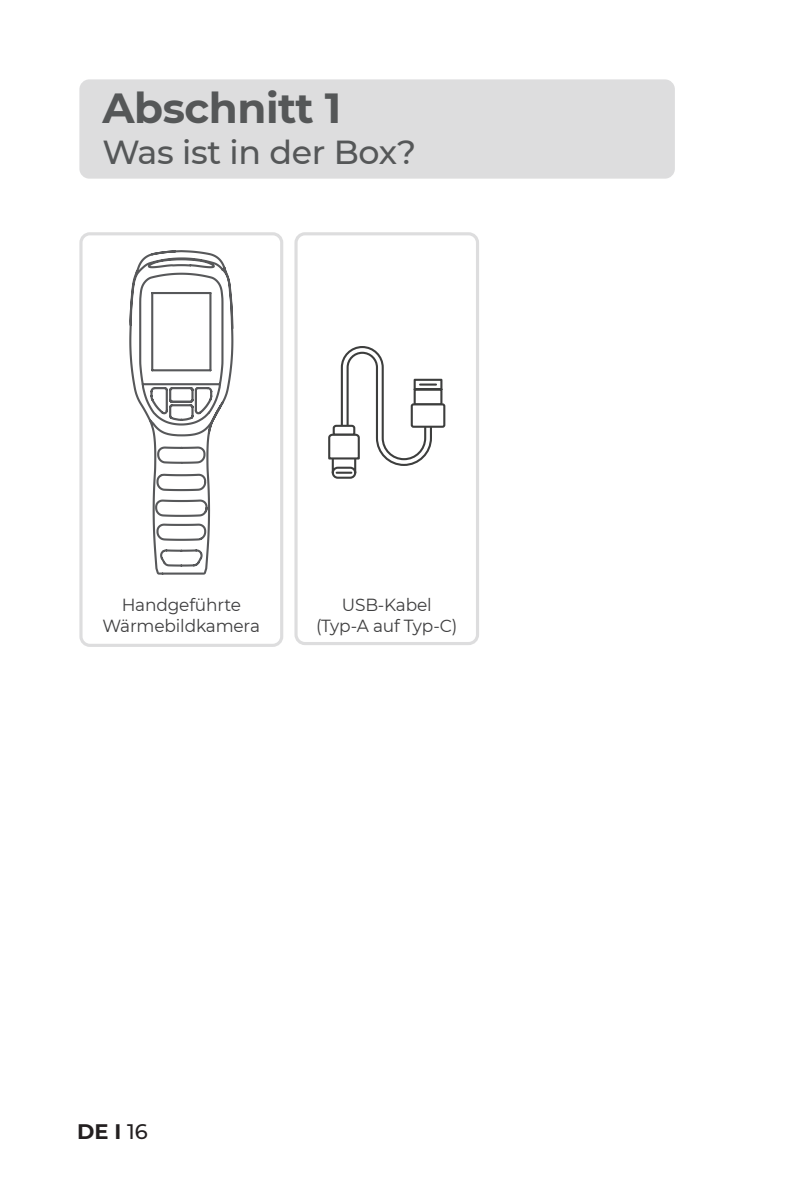
<style>
.page{position:relative;width:794px;height:1191px;background:#fff}
.page>*{position:absolute;margin:0;border:0;box-sizing:border-box;transform-origin:0 0}
.t1{font:700 42px "Montserrat";letter-spacing:-.01em;color:#555758}
.t2{font:500 33.25px "Montserrat";letter-spacing:-.01em;color:#555758}
.t3{font:700 21px "Montserrat";color:#231f20}
.正文无符号{font:17.5px/21px "Montserrat";letter-spacing:-.01em;color:#3e3e3f;text-align:center}
.s1{font-weight:500}
</style>
<div class="page">
<div style="left:79px;top:79px;width:596px;height:100px;background:#ddddde;border-radius:10px"></div>
<div style="left:79px;top:232px;width:204px;height:415px;border:3px solid #ddddde;border-radius:9px"></div>
<div style="left:294px;top:232px;width:185px;height:413px;border:3px solid #ddddde;border-radius:9px"></div>
<div style="left:411px;top:403px;width:34px;height:25px;border:2px solid #3d3e3d;border-radius:2px"></div>
<div style="left:332px;top:467px;width:24px;height:12px;border:2px solid #3d3e3d;border-radius:5px"></div>
<hr style="left:337px;top:471px;width:14px;height:3px;background:#3d3e3d">
<svg style="left:328px;top:346px;width:115px;height:127px"></svg>
<svg style="left:128px;top:232px;width:106px;height:343px"></svg>
<p class="t1" style="left:102px;top:78px;width:240px">Abschnitt 1</p>
<p class="t2" style="left:102px;top:129px;width:315px">Was ist in der Box?</p>
<p class="正文无符号" style="left:103px;top:593px;width:159px">Handgeführte<br>Wärmebildkamera</p>
<p class="正文无符号" style="left:342px;top:593px;width:91px">USB-Kabel</p>
<p class="正文无符号" style="left:316px;top:614px;width:143px">(Typ-A auf Typ-C)</p>
<p class="t3" style="left:77px;top:1116px;width:72px">DE I <span class="s1">16</span></p>
</div>
